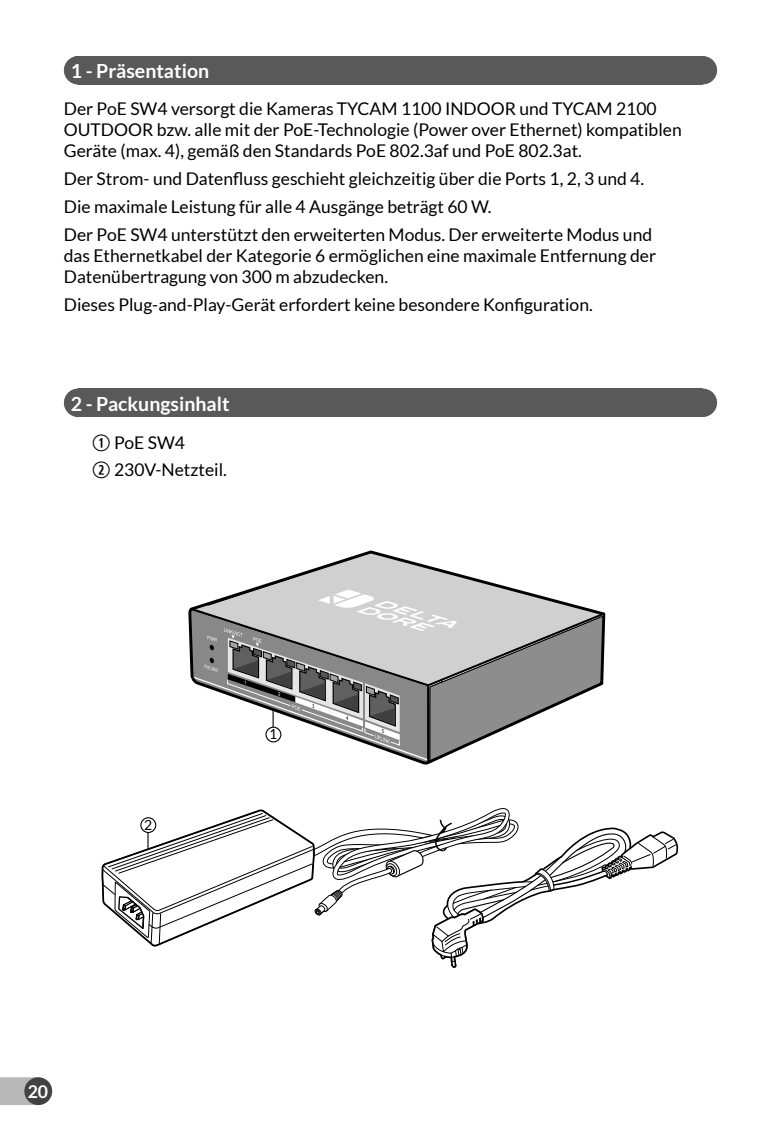
<style>
.page{position:relative;width:780px;height:1134px;background:#fff}
.page>*{position:absolute;margin:0;border:0;box-sizing:border-box;transform-origin:0 0}
.t1{font:700 19.5px "Lato";color:#fff}
.t2{font:700 17.75px "Lato";color:#fff}
.t3{font:17.5px/21px "Lato";color:#000}
.t4{font:13.75px "Lato";color:#000}
.s1{font-family:"Combi Numerals Ltd";font-size:22.5px}
</style>
<div class="page">
<svg style="left:0;top:1077px;width:52px;height:28px"></svg>
<div style="left:24px;top:1077px;width:28px;height:28px;background:#424242;border-radius:50%"></div>
<div style="left:78px;top:56px;width:625px;height:28px;background:#595959"></div>
<div style="left:78px;top:389px;width:625px;height:28px;background:#595959"></div>
<svg style="left:250px;top:550px;width:266px;height:39px"></svg>
<svg style="left:101px;top:589px;width:577px;height:379px"></svg>
<p class="t1" style="left:71px;top:60px;width:140px">1 - Präsentation</p>
<p class="t3" style="left:64px;top:98px;width:619px">Der PoE SW4 versorgt die Kameras TYCAM 1100 INDOOR und TYCAM 2100<br>OUTDOOR bzw. alle mit der PoE-Technologie (Power over Ethernet) kompatiblen<br>Geräte (max. 4), gemäß den Standards PoE 802.3af und PoE 802.3at.</p>
<p class="t3" style="left:64px;top:164px;width:590px;line-height:28px">Der Strom- und Datenfluss geschieht gleichzeitig über die Ports 1, 2, 3 und 4.<br>Die maximale Leistung für alle 4 Ausgänge beträgt 60 W.<br>Der PoE SW4 unterstützt den erweiterten Modus. Der erweiterte Modus und</p>
<p class="t3" style="left:64px;top:245px;width:593px">das Ethernetkabel der Kategorie 6 ermöglichen eine maximale Entfernung der<br>Datenübertragung von 300 m abzudecken.</p>
<p class="t3" style="left:64px;top:294px;width:530px">Dieses Plug-and-Play-Gerät erfordert keine besondere Konfiguration.</p>
<p class="t1" style="left:71px;top:392px;width:160px">2 - Packungsinhalt</p>
<p class="t3" style="left:92px;top:429px;width:136px;line-height:27px"><span class="s1">1</span> PoE SW4<br><span class="s1">2</span> 230V-Netzteil.</p>
<p class="t4" style="left:144px;top:817px;width:10px">2</p>
<p class="t4" style="left:269px;top:727px;width:10px">1</p>
<p class="t2" style="left:28px;top:1082px;width:22px">20</p>
</div>
